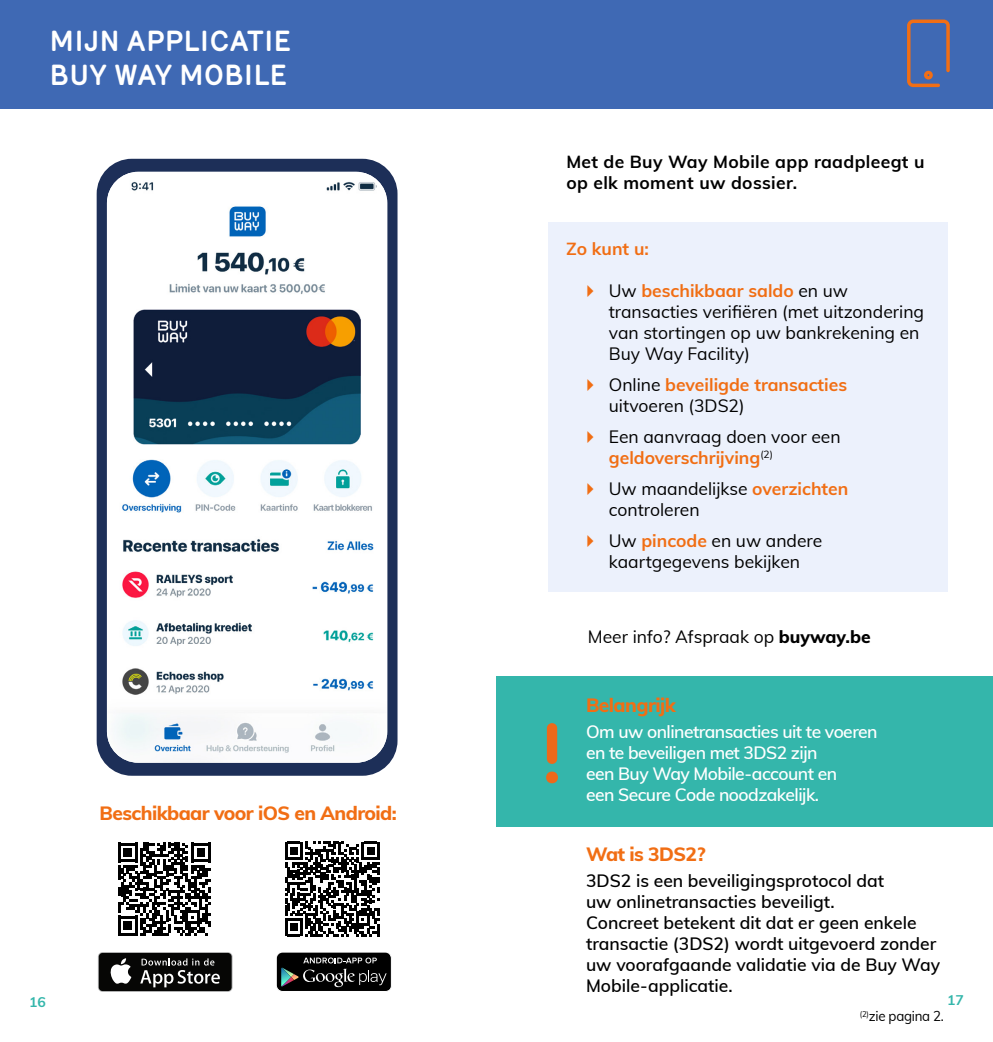
<style>
.page{position:relative;width:993px;height:1042px;background:#fff}
.page>*{position:absolute;margin:0;border:0;box-sizing:border-box;transform-origin:0 0}
.t1{font:700 28px/33.2px "Mercury";letter-spacing:-.01em;color:#fff}
.t2{font:800 19.25px "Muli";letter-spacing:-.03em;color:#f16e14}
.t3{font:17.5px/21px "Muli";color:#000}
.t4{font:600 17.5px/21px "Muli";color:#000}
.t5{font:600 17.5px/21px "Muli";letter-spacing:-.03em;color:#fff}
.t6{font:700 17.5px/21px "Muli";letter-spacing:.02em;color:#000}
.t7{font:700 17.5px "Muli";color:#f16e14}
.t8{font:14px "Muli";letter-spacing:-.02em;color:#000;scale:.95 1}
.t9{font:700 14px "Muli";color:#34b6ab}
.s1{font-weight:700;color:#f16e14}
.s2{font-weight:800}
</style>
<div class="page">
<div style="left:471px;top:0;width:521px;height:109px;background:#3f69b4"></div>
<div style="left:0;top:0;width:521px;height:109px;background:#3f69b4"></div>
<div style="left:547px;top:222px;width:399px;height:370px;background:#ecf1fc"></div>
<svg style="left:907px;top:20px;width:42px;height:67px"></svg>
<div style="left:496px;top:676px;width:496px;height:150px;background:#34b6ab"></div>
<div style="left:546px;top:723px;width:11px;height:41px;background:#ed691a;border-radius:5px"></div>
<svg style="left:546px;top:771px;width:11px;height:13px"></svg>
<div style="left:97px;top:159px;width:300px;height:617px;background:#1d2f58;border-radius:35px"></div>
<svg style="left:170px;top:171px;width:154px;height:1px"></svg>
<img style="left:107px;top:172px;width:280px;height:591px">
<svg style="left:98px;top:952px;width:134px;height:40px"></svg>
<div style="left:99px;top:953px;width:132px;height:38px;background:#060605;border-radius:4px"></div>
<svg style="left:110px;top:958px;width:21px;height:26px"></svg>
<svg style="left:140px;top:958px;width:80px;height:29px"></svg>
<div style="left:276px;top:952px;width:115px;height:39px;background:#000;border-radius:6px"></div>
<div style="left:276px;top:951px;width:115px;height:41px;border:1px solid #fff;border-radius:6px"></div>
<svg style="left:281px;top:957px;width:105px;height:30px"></svg>
<img style="left:134px;top:310px;width:226px;height:134px">
<svg style="left:285px;top:841px;width:94px;height:95px"></svg>
<svg style="left:118px;top:842px;width:93px;height:93px"></svg>
<h1 class="t1" style="left:50px;top:25px;width:243px">MIJN APPLICATIE<br>BUY WAY MOBILE</h1>
<p class="t2" style="left:100px;top:798px;width:299px">Beschikbaar voor iOS en Android:</p>
<p class="t6" style="left:566px;top:150px;width:359px">Met de Buy Way Mobile app raadpleegt u op elk moment uw dossier.</p>
<p class="t7" style="left:566px;top:236px;width:84px">Zo kunt u:</p>
<p class="t3" style="left:608px;top:279px;width:317px">Uw <span class="s1">beschikbaar saldo</span> en uw transacties verifiëren (met uitzondering van stortingen op uw bankrekening en<br>Buy Way Facility)</p>
<p class="t3" style="left:608px;top:373px;width:240px">Online <span class="s1">beveiligde transacties </span>uitvoeren (3DS2)</p>
<p class="t3" style="left:608px;top:425px;width:233px">Een aanvraag doen voor een <span class="s1">geldoverschrijving</span><sup>(2)</sup></p>
<p class="t3" style="left:608px;top:477px;width:241px">Uw maandelijkse <span class="s1">overzichten </span>controleren</p>
<p class="t3" style="left:608px;top:529px;width:215px">Uw <span class="s1">pincode</span> en uw andere kaartgegevens bekijken</p>
<p class="t3" style="left:587px;top:625px;width:284px">Meer info? Afspraak op <span class="s2">buyway.be</span></p>
<p class="t2" style="left:586px;top:691px;width:91px">Belangrijk</p>
<p class="t5" style="left:586px;top:720px;width:293px">Om uw onlinetransacties uit te voeren en te beveiligen met 3DS2 zijn<br>een Buy Way Mobile-account en<br>een Secure Code noodzakelijk.</p>
<p class="t2" style="left:586px;top:840px;width:121px">Wat is 3DS2?</p>
<p class="t4" style="left:586px;top:869px;width:355px">3DS2 is een beveiligingsprotocol dat<br>uw onlinetransacties beveiligt.<br>Concreet betekent dit dat er geen enkele transactie (3DS2) wordt uitgevoerd zonder uw voorafgaande validatie via de Buy Way Mobile-applicatie.</p>
<p class="t9" style="left:29px;top:991px;width:18px">16</p>
<p class="t9" style="left:946px;top:990px;width:18px">17</p>
<p class="t8" style="left:859px;top:1006px;width:90px"><sup>(2)</sup>zie pagina 2.</p>
</div>
